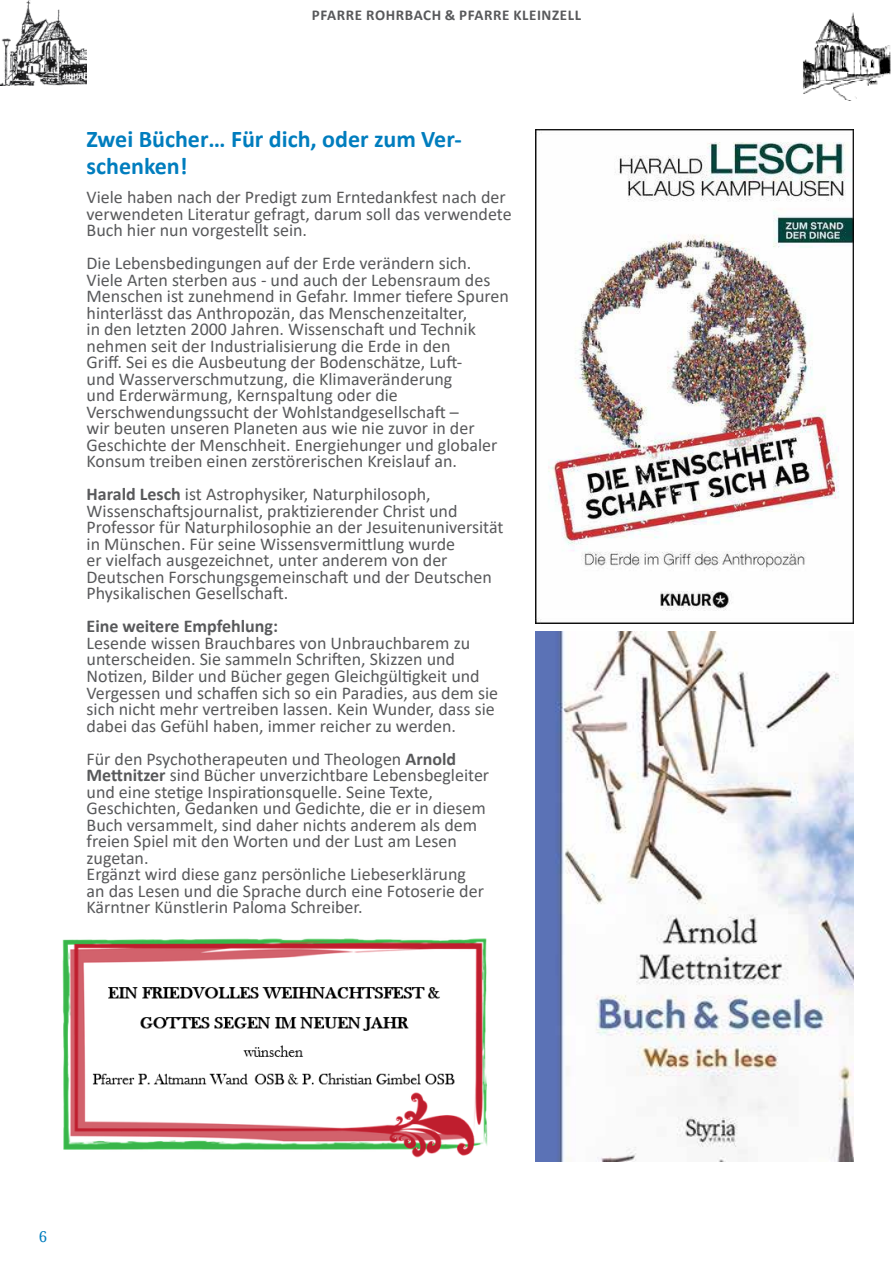
<style>
.page{position:relative;width:893px;height:1263px;background:#fff}
.page>*{position:absolute;margin:0;border:0;box-sizing:border-box;transform-origin:0 0}
.t1{font:700 24px/27px "Calibri";color:#007dbe}
.t2{font:18px/16.5px "Calibri";color:#58595b}
.t3{font:700 18px "Calibri";color:#58595b}
.t4{font:700 15px "Calibri";letter-spacing:.04em;color:#58595b}
.t5{font:15px "Droid Serif";color:#007dbe}
.s1{font-weight:700}
</style>
<div class="page">
<img style="left:0;top:0;width:87px;height:86px">
<img style="left:803px;top:12px;width:88px;height:89px">
<img style="left:535px;top:129px;width:318px;height:494px">
<img style="left:535px;top:631px;width:318px;height:530px">
<img style="left:62px;top:938px;width:426px;height:220px">
<hr style="left:892px;top:1057px;width:1px;height:151px;background:#000">
<hr style="left:892px;top:1207px;width:1px;height:56px;background:#fff315">
<hr style="left:892px;top:101px;width:1px;height:832px;background:#dee8f4">
<p class="t4" style="left:312px;top:4px;width:271px">PFARRE ROHRBACH &amp; PFARRE KLEINZELL</p>
<h1 class="t1" style="left:87px;top:125px;width:377px">Zwei Bücher… Für dich, oder zum Ver&shy;schenken!</h1>
<p class="t2" style="left:87px;top:189px;width:427px">Viele haben nach der Predigt zum Erntedankfest nach der verwendeten Literatur gefragt, darum soll das verwendete<br>Buch hier nun vorgestellt sein.</p>
<p class="t2" style="left:87px;top:255px;width:424px">Die Lebensbedingungen auf der Erde verändern sich.<br>Viele Arten sterben aus - und auch der Lebensraum des Menschen ist zunehmend in Gefahr. Immer tiefere Spuren hinterlässt das Anthropozän, das Menschenzeitalter,<br>in den letzten 2000 Jahren. Wissenschaft und Technik nehmen seit der Industrialisierung die Erde in den<br>Griff. Sei es die Ausbeutung der Bodenschätze, Luft-<br>und Wasserverschmutzung, die Klimaveränderung<br>und Erderwärmung, Kernspaltung oder die Verschwendungssucht der Wohlstandgesellschaft –<br>wir beuten unseren Planeten aus wie nie zuvor in der Geschichte der Menschheit. Energiehunger und globaler Konsum treiben einen zerstörerischen Kreislauf an.</p>
<p class="t2" style="left:87px;top:486px;width:418px"><span class="s1">Harald Lesch</span> ist Astrophysiker, Naturphilosoph, Wissenschaftsjournalist, praktizierender Christ und Professor für Naturphilosophie an der Jesuitenuniversität in Münschen. Für seine Wissensvermittlung wurde<br>er vielfach ausgezeichnet, unter anderem von der Deutschen Forschungsgemeinschaft und der Deutschen Physikalischen Gesellschaft.</p>
<p class="t3" style="left:87px;top:614px;width:193px">Eine weitere Empfehlung:</p>
<p class="t2" style="left:87px;top:634px;width:413px">Lesende wissen Brauchbares von Unbrauchbarem zu unterscheiden. Sie sammeln Schriften, Skizzen und Notizen, Bilder und Bücher gegen Gleichgültigkeit und Vergessen und schaffen sich so ein Paradies, aus dem sie sich nicht mehr vertreiben lassen. Kein Wunder, dass sie dabei das Gefühl haben, immer reicher zu werden.</p>
<p class="t2" style="left:87px;top:750px;width:404px">Für den Psychotherapeuten und Theologen <span class="s1">Arnold Mettnitzer</span> sind Bücher unverzichtbare Lebensbegleiter und eine stetige Inspirationsquelle. Seine Texte, Geschichten, Gedanken und Gedichte, die er in diesem Buch versammelt, sind daher nichts anderem als dem freien Spiel mit den Worten und der Lust am Lesen zugetan.<br>Ergänzt wird diese ganz persönliche Liebeserklärung<br>an das Lesen und die Sprache durch eine Fotoserie der Kärntner Künstlerin Paloma Schreiber.</p>
<p class="t5" style="left:39px;top:1226px;width:10px">6</p>
</div>
